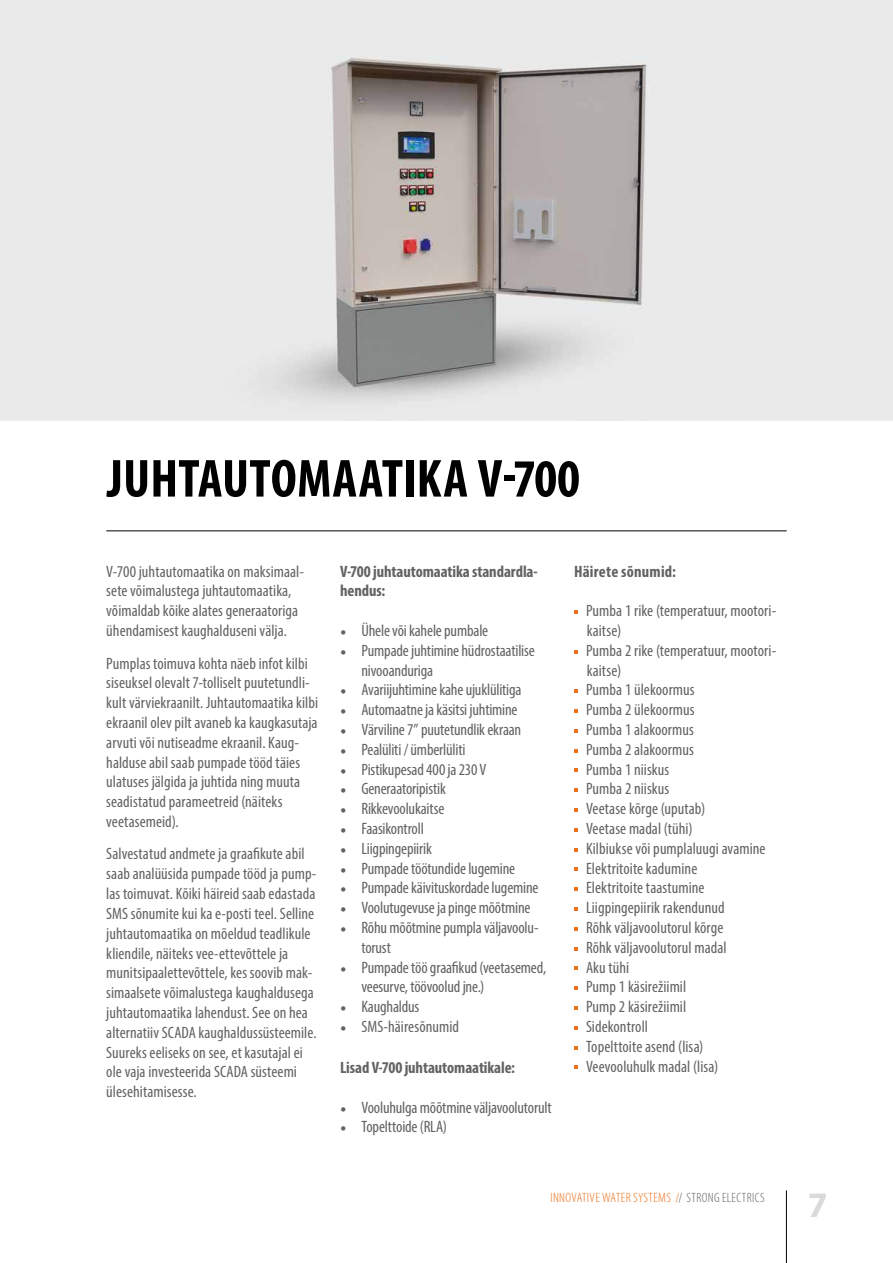
<style>
.page{position:relative;width:893px;height:1263px;background:#fff}
.page>*{position:absolute;margin:0;border:0;box-sizing:border-box;transform-origin:0 0}
.t1{font:700 condensed 54px "Myriad Pro";letter-spacing:.005em;color:#000}
.t2{font:700 36px "Myriad Pro";color:#d9dada}
.t3{font:condensed 16.5px/19.8px "Myriad Pro";color:#626261}
.t4{font:700 condensed 16.5px/19.8px "Myriad Pro";letter-spacing:-.005em;color:#626261}
.t5{font:700 condensed 16.5px "Myriad Pro";letter-spacing:.015em;color:#626261}
.t6{font:300 condensed 13.5px "Myriad Pro";letter-spacing:.025em;color:#ee711a}
.s1{font-family:"Minion Pro";font-stretch:normal}
.s2{color:#626261}
</style>
<div class="page">
<hr style="left:786px;top:1190px;width:1px;height:73px;background:#000">
<svg style="left:574px;top:610px;width:4px;height:4px"></svg>
<svg style="left:574px;top:650px;width:4px;height:3px"></svg>
<svg style="left:574px;top:689px;width:4px;height:4px"></svg>
<svg style="left:574px;top:709px;width:4px;height:4px"></svg>
<svg style="left:574px;top:729px;width:4px;height:4px"></svg>
<svg style="left:574px;top:749px;width:4px;height:3px"></svg>
<svg style="left:574px;top:768px;width:4px;height:4px"></svg>
<svg style="left:574px;top:788px;width:4px;height:4px"></svg>
<svg style="left:574px;top:808px;width:4px;height:4px"></svg>
<svg style="left:574px;top:828px;width:4px;height:4px"></svg>
<svg style="left:574px;top:848px;width:4px;height:3px"></svg>
<svg style="left:574px;top:867px;width:4px;height:4px"></svg>
<svg style="left:574px;top:887px;width:4px;height:4px"></svg>
<svg style="left:574px;top:907px;width:4px;height:4px"></svg>
<svg style="left:574px;top:927px;width:4px;height:4px"></svg>
<svg style="left:574px;top:947px;width:4px;height:3px"></svg>
<svg style="left:574px;top:966px;width:4px;height:4px"></svg>
<svg style="left:574px;top:986px;width:4px;height:4px"></svg>
<svg style="left:574px;top:1006px;width:4px;height:4px"></svg>
<svg style="left:574px;top:1026px;width:4px;height:4px"></svg>
<svg style="left:574px;top:1046px;width:4px;height:3px"></svg>
<svg style="left:574px;top:1065px;width:4px;height:4px"></svg>
<img style="left:0;top:0;width:893px;height:421px">
<hr style="left:106px;top:530px;width:681px;height:1px;background:#000">
<h1 class="t1" style="left:107px;top:445px;width:475px">JUHTAUTOMAATIKA V-700</h1>
<p class="t3" style="left:106px;top:561px;width:199px">V-700 juhtautomaatika on maksimaal&shy;sete võimalustega juhtautomaatika, võimaldab kõike alates generaatoriga ühendamisest kaughalduseni välja.</p>
<p class="t3" style="left:106px;top:653px;width:213px">Pumplas toimuva kohta näeb infot kilbi siseuksel olevalt 7-tolliselt puutetundli&shy;kult värviekraanilt. Juhtautomaatika kilbi ekraanil olev pilt avaneb ka kaugkasutaja arvuti või nutiseadme ekraanil. Kaug&shy;halduse abil saab pumpade tööd täies ulatuses jälgida ja juhtida ning muuta seadistatud parameetreid (näiteks veetasemeid).</p>
<p class="t3" style="left:106px;top:844px;width:212px">Salvestatud andmete ja graafikute abil saab analüüsida pumpade tööd ja pump&shy;las toimuvat. Kõiki häireid saab edastada SMS sõnumite kui ka e-posti teel. Selline juhtautomaatika on mõeldud teadlikule kliendile, näiteks vee-ettevõttele ja munitsipaalettevõttele, kes soovib mak&shy;simaalsete võimalustega kaughaldusega juhtautomaatika lahendust. See on hea alternatiiv SCADA kaughaldussüsteemile.<br>Suureks eeliseks on see, et kasutajal ei ole vaja investeerida SCADA süsteemi ülesehitamisesse.</p>
<p class="t4" style="left:340px;top:561px;width:199px">V-700 juhtautomaatika standardla&shy;hendus:</p>
<p class="t3" style="left:340px;top:620px;width:150px"><span class="s1">•</span> Ühele või kahele pumbale</p>
<p class="t3" style="left:361px;top:640px;width:175px;text-indent:-21px"><span class="s1">•</span> Pumpade juhtimine hüdrostaatilise nivooanduriga</p>
<p class="t3" style="left:340px;top:680px;width:183px"><span class="s1">•</span> Avariijuhtimine kahe ujuklülitiga</p>
<p class="t3" style="left:340px;top:700px;width:179px"><span class="s1">•</span> Automaatne ja käsitsi juhtimine</p>
<p class="t3" style="left:340px;top:719px;width:183px"><span class="s1">•</span> Värviline 7” puutetundlik ekraan</p>
<p class="t3" style="left:340px;top:739px;width:127px"><span class="s1">•</span> Pealüliti / ümberlüliti</p>
<p class="t3" style="left:340px;top:759px;width:148px"><span class="s1">•</span> Pistikupesad 400 ja 230 V</p>
<p class="t3" style="left:340px;top:779px;width:107px"><span class="s1">•</span> Generaatoripistik</p>
<p class="t3" style="left:340px;top:799px;width:106px"><span class="s1">•</span> Rikkevoolukaitse</p>
<p class="t3" style="left:340px;top:818px;width:85px"><span class="s1">•</span> Faasikontroll</p>
<p class="t3" style="left:340px;top:838px;width:93px"><span class="s1">•</span> Liigpingepiirik</p>
<p class="t3" style="left:340px;top:858px;width:177px"><span class="s1">•</span> Pumpade töötundide lugemine</p>
<p class="t3" style="left:340px;top:878px;width:200px"><span class="s1">•</span> Pumpade käivituskordade lugemine</p>
<p class="t3" style="left:340px;top:898px;width:192px"><span class="s1">•</span> Voolutugevuse ja pinge mõõtmine</p>
<p class="t3" style="left:361px;top:917px;width:179px;text-indent:-21px"><span class="s1">•</span> Rõhu mõõtmine pumpla väljavoolu&shy;torust</p>
<p class="t3" style="left:361px;top:957px;width:186px;text-indent:-21px"><span class="s1">•</span> Pumpade töö graafikud (veetasemed, veesurve, töövoolud jne.)</p>
<p class="t3" style="left:340px;top:997px;width:81px"><span class="s1">•</span> Kaughaldus</p>
<p class="t3" style="left:340px;top:1016px;width:120px"><span class="s1">•</span> SMS-häiresõnumid</p>
<p class="t4" style="left:340px;top:1057px;width:176px">Lisad V-700 juhtautomaatikale:</p>
<p class="t3" style="left:340px;top:1097px;width:213px"><span class="s1">•</span> Vooluhulga mõõtmine väljavoolutorult</p>
<p class="t3" style="left:340px;top:1117px;width:108px"><span class="s1">•</span> Topelttoide (RLA)</p>
<p class="t5" style="left:574px;top:561px;width:104px">Häirete sõnumid:</p>
<p class="t3" style="left:586px;top:601px;width:192px">Pumba 1 rike (temperatuur, mootori&shy;kaitse)<br>Pumba 2 rike (temperatuur, mootori&shy;kaitse)<br>Pumba 1 ülekoormus<br>Pumba 2 ülekoormus<br>Pumba 1 alakoormus<br>Pumba 2 alakoormus<br>Pumba 1 niiskus<br>Pumba 2 niiskus<br>Veetase kõrge (uputab)<br>Veetase madal (tühi)<br>Kilbiukse või pumplaluugi avamine<br>Elektritoite kadumine<br>Elektritoite taastumine<br>Liigpingepiirik rakendunud<br>Rõhk väljavoolutorul kõrge<br>Rõhk väljavoolutorul madal<br>Aku tühi<br>Pump 1 käsirežiimil<br>Pump 2 käsirežiimil<br>Sidekontroll<br>Topelttoite asend (lisa)<br>Veevooluhulk madal (lisa)</p>
<p class="t6" style="left:550px;top:1190px;width:216px">INNOVATIVE WATER SYSTEMS /<span class="s2">/ STRONG ELECTRICS</span></p>
<h2 class="t2" style="left:808px;top:1182px;width:21px">7</h2>
</div>
